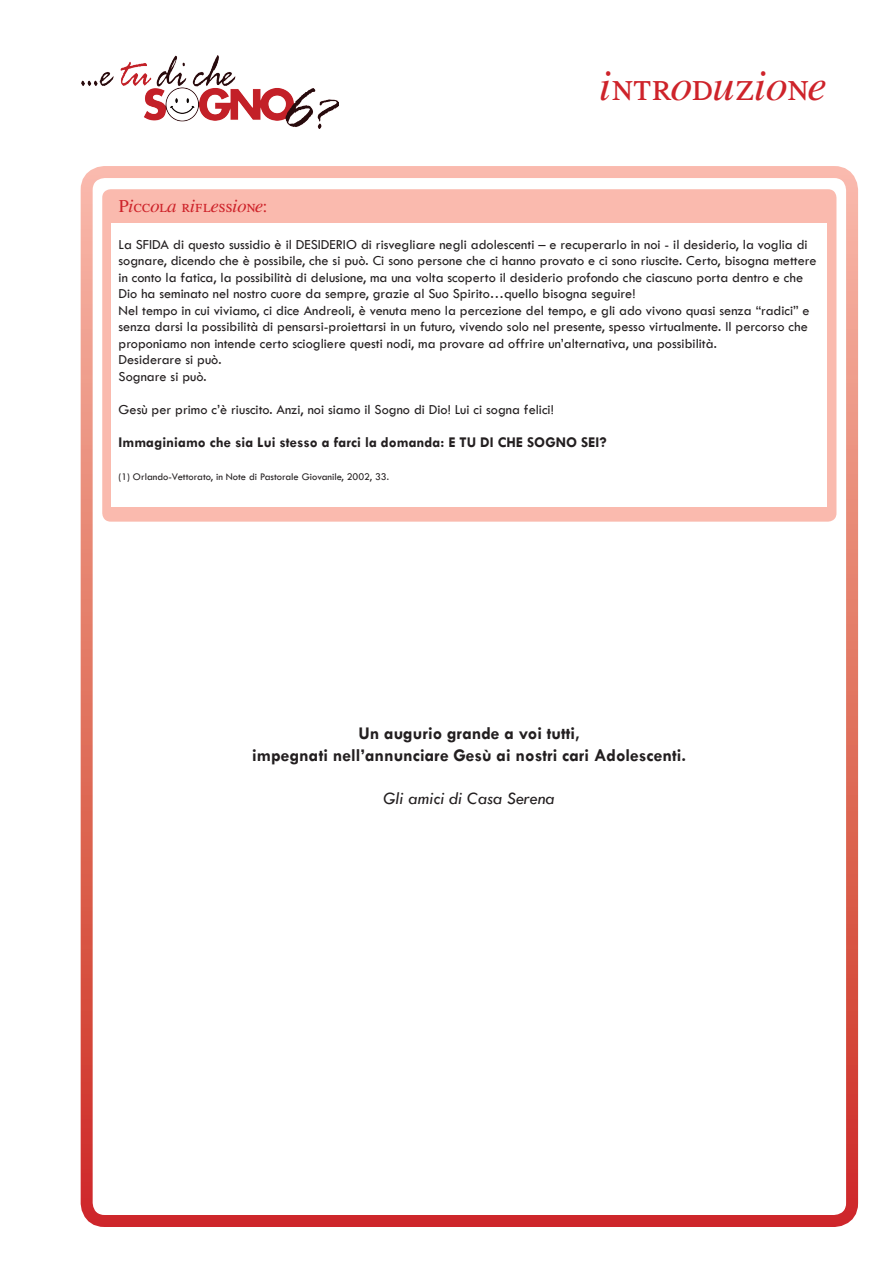
<style>
.page{position:relative;width:893px;height:1263px;background:#fff}
.page>*{position:absolute;margin:0;border:0;box-sizing:border-box;transform-origin:0 0}
.t1{font:42px "Will Grace";color:#ce232a}
.t2{font:700 18px/21.6px "Tw Cen";color:#231f20;text-align:center}
.t3{font:italic 18px "Tw Cen";color:#231f20}
.t4{font:18px "Will Grace";color:#ce232a}
.t5{font:700 15px "Tw Cen";color:#231f20}
.t6{font:14.25px/16.5px "Tw Cen";color:#231f20}
.t7{font:10.5px "Tw Cen";color:#231f20}
</style>
<div class="page">
<div style="left:81px;top:166px;width:777px;height:1061px;border:12px solid #fff;border-radius:18px"></div>
<img style="left:81px;top:56px;width:257px;height:72px">
<div style="left:102px;top:189px;width:734px;height:333px;background:#fabaae;border-radius:9px"></div>
<div style="left:111px;top:223px;width:716px;height:284px;background:#fff"></div>
<h1 class="t1" style="left:600px;top:60px;width:228px">introduzione</h1>
<p class="t4" style="left:119px;top:195px;width:149px">Piccola riflessione:</p>
<p class="t6" style="left:119px;top:236px;width:700px">La SFIDA di questo sussidio è il DESIDERIO di risvegliare negli adolescenti – e recuperarlo in noi - il desiderio, la voglia di sognare, dicendo che è possibile, che si può. Ci sono persone che ci hanno provato e ci sono riuscite. Certo, bisogna mettere in conto la fatica, la possibilità di delusione, ma una volta scoperto il desiderio profondo che ciascuno porta dentro e che Dio ha seminato nel nostro cuore da sempre, grazie al Suo Spirito…quello bisogna seguire!<br>Nel tempo in cui viviamo, ci dice Andreoli, è venuta meno la percezione del tempo, e gli ado vivono quasi senza “radici” e senza darsi la possibilità di pensarsi-proiettarsi in un futuro, vivendo solo nel presente, spesso virtualmente. Il percorso che proponiamo non intende certo sciogliere questi nodi, ma provare ad offrire un’alternativa, una possibilità.<br>Desiderare si può.<br>Sognare si può.</p>
<p class="t6" style="left:119px;top:401px;width:437px">Gesù per primo c’è riuscito. Anzi, noi siamo il Sogno di Dio! Lui ci sogna felici!</p>
<p class="t5" style="left:119px;top:433px;width:489px">Immaginiamo che sia Lui stesso a farci la domanda: E TU DI CHE SOGNO SEI?</p>
<p class="t7" style="left:119px;top:470px;width:272px">(1) Orlando-Vettorato, in Note di Pastorale Giovanile, 2002, 33.</p>
<p class="t2" style="left:252px;top:722px;width:435px">Un augurio grande a voi tutti,<br>impegnati nell’annunciare Gesù ai nostri cari Adolescenti.</p>
<p class="t3" style="left:384px;top:788px;width:172px">Gli amici di Casa Serena</p>
</div>
